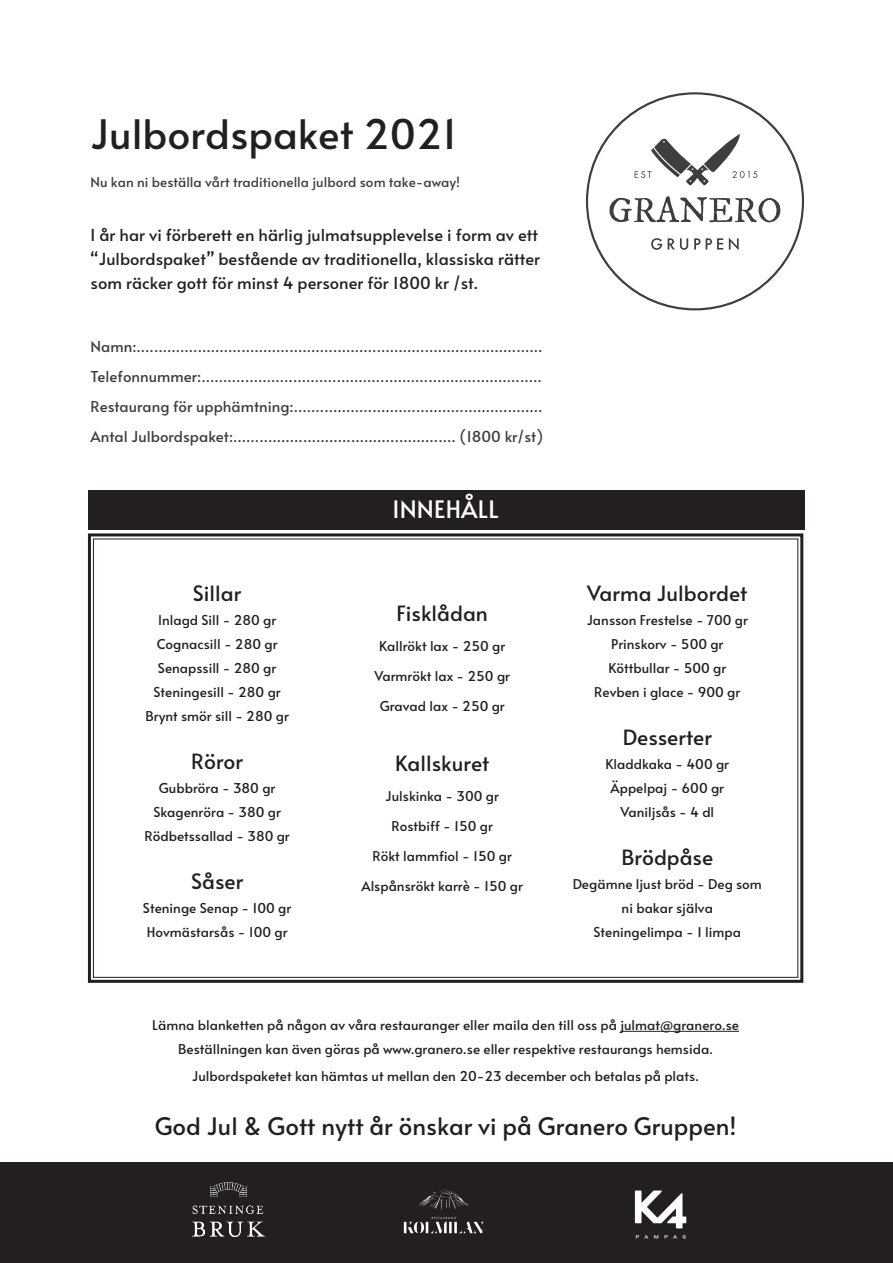
<style>
.page{position:relative;width:893px;height:1263px;background:#fff}
.page>*{position:absolute;margin:0;border:0;box-sizing:border-box;transform-origin:0 0}
.t1{font:40.5px "Alata";color:#231f20}
.t2{font:24px "Alata";color:#231f20}
.t3{font:24px "Alata";letter-spacing:.01em;color:#fff}
.t4{font:21px "Alata";color:#231f20}
.t5{font:16.5px/24px "Alata";color:#231f20;text-align:justify}
.t6{font:15px "Alata";color:#3e3e3f}
.t7{font:13.5px/24px "Alata";color:#231f20;text-align:center}
.t8{font:13.5px "Alata";color:#3e3e3f}
</style>
<div class="page">
<svg style="left:87px;top:533px;width:717px;height:450px"></svg>
<svg style="left:586px;top:92px;width:218px;height:218px"></svg>
<div style="left:0;top:1162px;width:893px;height:101px;background:#231f20"></div>
<img style="left:634px;top:1190px;width:53px;height:49px">
<img style="left:192px;top:1183px;width:73px;height:53px">
<svg style="left:419px;top:1189px;width:49px;height:21px"></svg>
<svg style="left:404px;top:1217px;width:80px;height:16px"></svg>
<hr style="left:620px;top:1031px;width:119px;height:1px;background:#231f20">
<div style="left:88px;top:490px;width:716px;height:39px;background:#231f20"></div>
<p class="t1" style="left:91px;top:98px;width:368px">Julbordspaket 2021</p>
<p class="t8" style="left:91px;top:170px;width:371px">Nu kan ni beställa vårt traditionella julbord som take-away!</p>
<p class="t5" style="left:91px;top:221px;width:451px">I år har vi förberett en härlig julmatsupplevelse i form av ett “Julbordspaket” bestående av traditionella, klassiska rätter som räcker gott för minst 4 personer för 1800 kr /st.</p>
<p class="t6" style="left:91px;top:334px;width:453px">Namn:.............................................................................................</p>
<p class="t6" style="left:91px;top:364px;width:453px">Telefonnummer:..............................................................................</p>
<p class="t6" style="left:91px;top:394px;width:453px">Restaurang för upphämtning:.........................................................</p>
<p class="t6" style="left:91px;top:424px;width:454px">Antal Julbordspaket:................................................... (1800 kr/st)</p>
<p class="t4" style="left:193px;top:575px;width:50px">Sillar</p>
<p class="t7" style="left:145px;top:607px;width:145px">Inlagd Sill - 280 gr<br>Cognacsill - 280 gr<br>Senapssill - 280 gr<br>Steningesill - 280 gr<br>Brynt smör sill - 280 gr</p>
<p class="t4" style="left:191px;top:743px;width:53px">Röror</p>
<p class="t7" style="left:144px;top:775px;width:147px">Gubbröra - 380 gr<br>Skagenröra - 380 gr<br>Rödbetssallad - 380 gr</p>
<p class="t4" style="left:191px;top:863px;width:54px">Såser</p>
<p class="t7" style="left:143px;top:895px;width:150px;text-align:left">Steninge Senap - 100 gr<br>Hovmästarsås - 100 gr</p>
<p class="t3" style="left:392px;top:488px;width:108px">INNEHÅLL</p>
<p class="t4" style="left:396px;top:595px;width:93px">Fisklådan</p>
<p class="t7" style="left:379px;top:632px;width:128px">Kallrökt lax - 250 gr</p>
<p class="t7" style="left:374px;top:662px;width:137px">Varmrökt lax - 250 gr</p>
<p class="t7" style="left:380px;top:692px;width:127px">Gravad lax - 250 gr</p>
<p class="t4" style="left:395px;top:745px;width:96px">Kallskuret</p>
<p class="t7" style="left:386px;top:782px;width:115px">Julskinka - 300 gr</p>
<p class="t7" style="left:391px;top:812px;width:103px">Rostbiff - 150 gr</p>
<p class="t7" style="left:373px;top:842px;width:141px">Rökt lammfiol - 150 gr</p>
<p class="t7" style="left:361px;top:872px;width:163px">Alspånsrökt karrè - 150 gr</p>
<p class="t4" style="left:587px;top:575px;width:162px">Varma Julbordet</p>
<p class="t7" style="left:587px;top:607px;width:163px">Jansson Frestelse - 700 gr</p>
<p class="t7" style="left:611px;top:631px;width:114px">Prinskorv - 500 gr</p>
<p class="t7" style="left:608px;top:655px;width:119px">Köttbullar - 500 gr</p>
<p class="t7" style="left:594px;top:679px;width:148px">Revben i glace - 900 gr</p>
<p class="t4" style="left:623px;top:719px;width:91px">Desserter</p>
<p class="t7" style="left:606px;top:751px;width:125px">Kladdkaka - 400 gr</p>
<p class="t7" style="left:610px;top:775px;width:115px">Äppelpaj - 600 gr</p>
<p class="t7" style="left:620px;top:799px;width:95px">Vaniljsås - 4 dl</p>
<p class="t4" style="left:621px;top:839px;width:93px">Brödpåse</p>
<p class="t7" style="left:573px;top:871px;width:191px">Degämne ljust bröd - Deg som ni bakar själva</p>
<p class="t7" style="left:593px;top:919px;width:149px">Steningelimpa - 1 limpa</p>
<p class="t7" style="left:152px;top:1012px;width:588px">Lämna blanketten på någon av våra restauranger eller maila den till oss på julmat@granero.se</p>
<p class="t7" style="left:178px;top:1036px;width:537px">Beställningen kan även göras på www.granero.se eller respektive restaurangs hemsida.</p>
<p class="t7" style="left:192px;top:1063px;width:508px">Julbordspaketet kan hämtas ut mellan den 20-23 december och betalas på plats.</p>
<p class="t2" style="left:155px;top:1105px;width:583px">God Jul &amp; Gott nytt år önskar vi på Granero Gruppen!</p>
</div>
